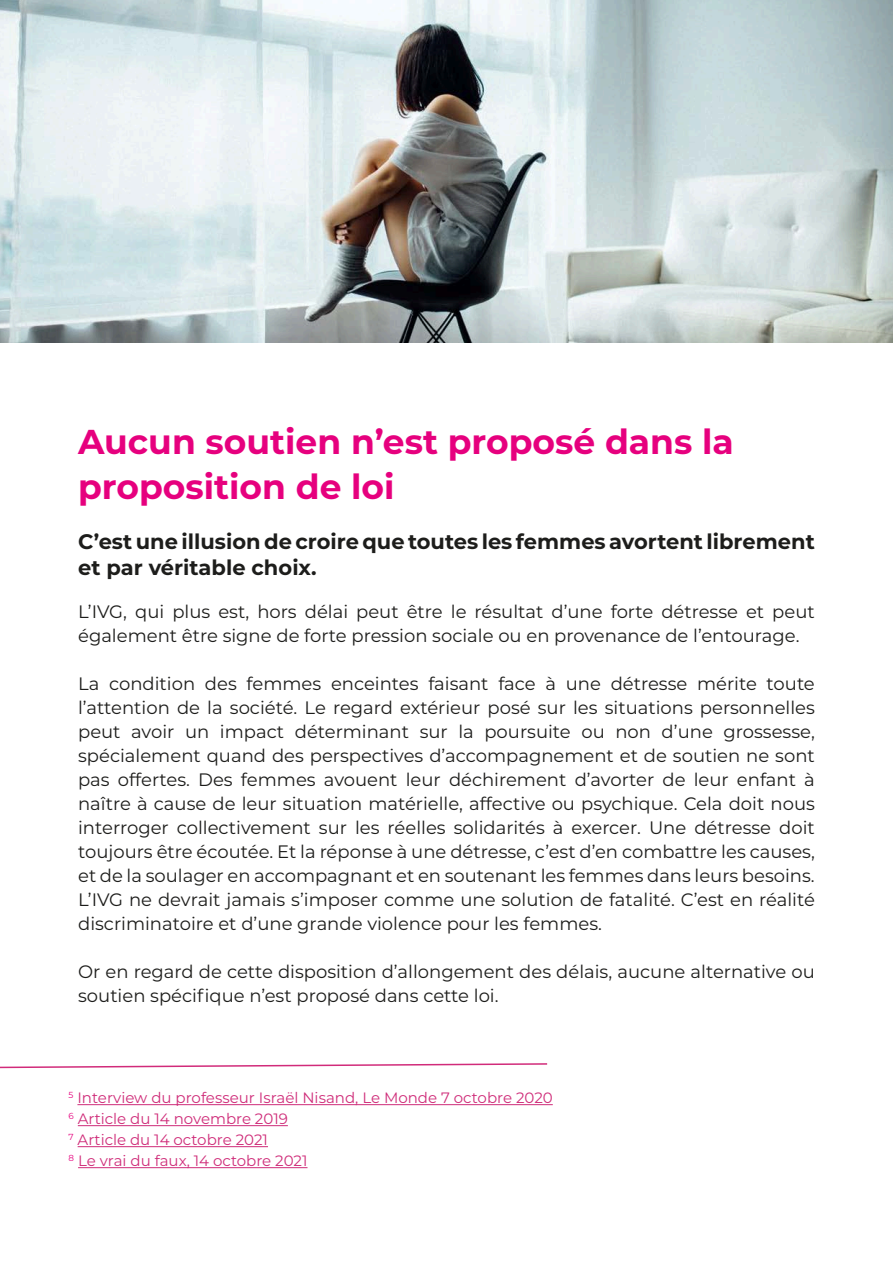
<style>
.page{position:relative;width:893px;height:1263px;background:#fff}
.page>*{position:absolute;margin:0;border:0;box-sizing:border-box;transform-origin:0 0}
.t1{font:700 34.5px/45px "Montserrat";color:#e6007e}
.texte_paragraphe_noi{font:700 21px/25.5px "Montserrat";color:#1d1d1b}
.texte_paragraphe_noi-2{font:18px/24px "Montserrat";color:#1d1d1b}
.t2{font:15px "Montserrat";color:#cf2c79}
</style>
<div class="page">
<hr style="left:77px;top:1104px;width:476px;height:1px;background:#cf2c79">
<hr style="left:78px;top:1125px;width:210px;height:1px;background:#cf2c79">
<hr style="left:78px;top:1146px;width:190px;height:1px;background:#cf2c79">
<hr style="left:78px;top:1167px;width:229px;height:1px;background:#cf2c79">
<svg style="left:0;top:1063px;width:548px;height:6px"></svg>
<img style="left:0;top:0;width:893px;height:342px">
<p class="t1" style="left:78px;top:418px;width:657px">Aucun soutien n’est proposé dans la proposition de loi</p>
<p class="texte_paragraphe_noi" style="left:78px;top:528px;width:738px">C’est une illusion de croire que toutes les femmes avortent librement et par véritable choix.</p>
<p class="texte_paragraphe_noi-2" style="left:78px;top:599px;width:738px">L’IVG, qui plus est, hors délai peut être le résultat d’une forte détresse et peut également être signe de forte pression sociale ou en provenance de l’entourage.</p>
<p class="texte_paragraphe_noi-2" style="left:78px;top:671px;width:738px;text-align:justify">La condition des femmes enceintes faisant face à une détresse mérite toute l’attention de la société. Le regard extérieur posé sur les situations personnelles peut avoir un impact déterminant sur la poursuite ou non d’une grossesse, spécialement quand des perspectives d’accompagnement et de soutien ne sont pas offertes. Des femmes avouent leur déchirement d’avorter de leur enfant à naître à cause de leur situation matérielle, affective ou psychique. Cela doit nous interroger collectivement sur les réelles solidarités à exercer. Une détresse doit toujours être écoutée. Et la réponse à une détresse, c’est d’en combattre les causes, et de la soulager en accompagnant et en soutenant les femmes dans leurs besoins.<br>L’IVG ne devrait jamais s’imposer comme une solution de fatalité. C’est en réalité discriminatoire et d’une grande violence pour les femmes.</p>
<p class="texte_paragraphe_noi-2" style="left:78px;top:959px;width:738px">Or en regard de cette disposition d’allongement des délais, aucune alternative ou soutien spécifique n’est proposé dans cette loi.</p>
<p class="t2" style="left:69px;top:1087px;width:486px"><sup>5</sup> Interview du professeur Israël Nisand, Le Monde 7 octobre 2020</p>
<p class="t2" style="left:69px;top:1108px;width:221px"><sup>6</sup> Article du 14 novembre 2019</p>
<p class="t2" style="left:69px;top:1129px;width:201px"><sup>7</sup> Article du 14 octobre 2021</p>
<p class="t2" style="left:69px;top:1150px;width:240px"><sup>8</sup> Le vrai du faux, 14 octobre 2021</p>
</div>
